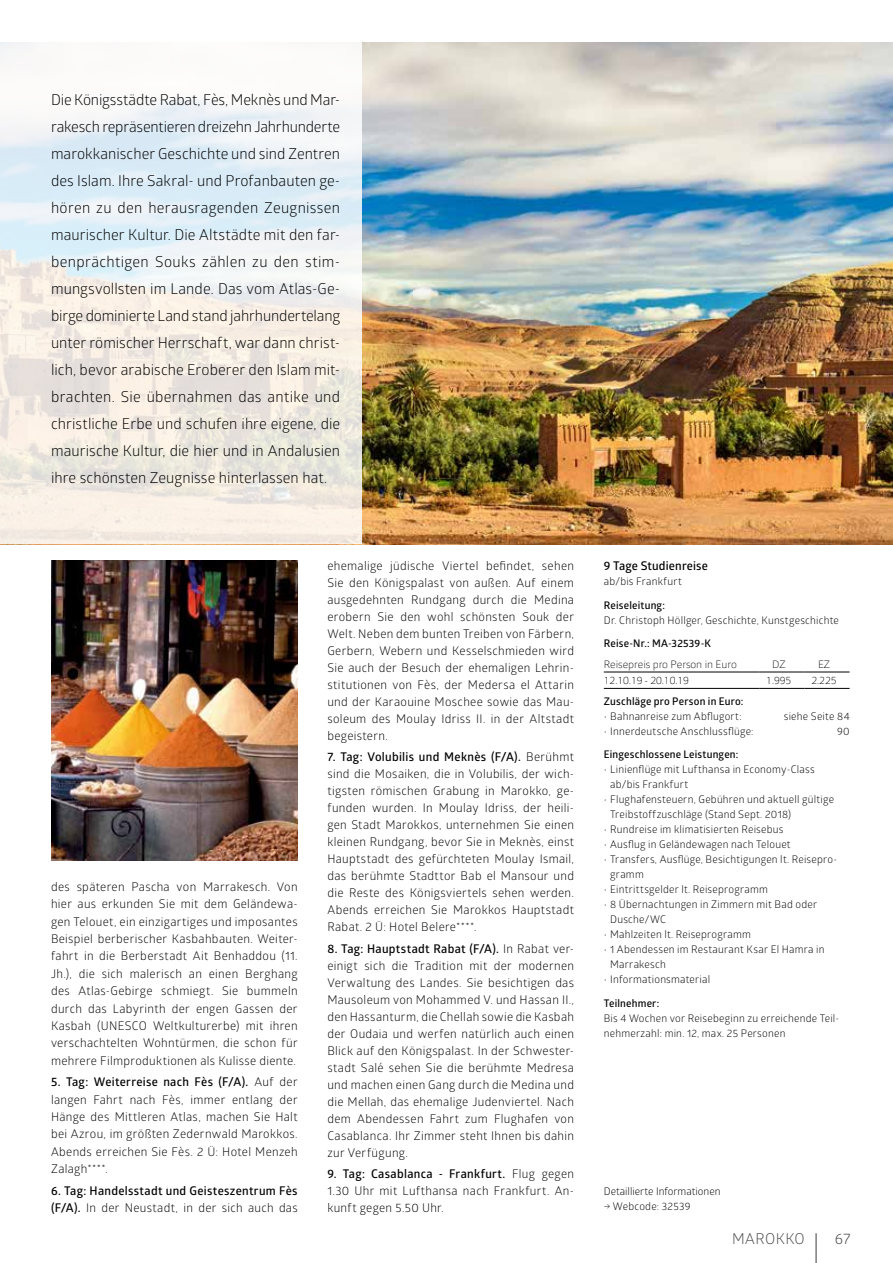
<style>
.page{position:relative;width:893px;height:1263px;background:#fff}
.page>*{position:absolute;margin:0;border:0;box-sizing:border-box;transform-origin:0 0}
.t1{font:15px/27px "Glober";letter-spacing:.005em;color:#000;text-align:justify}
.t2{font:15px "Glober";letter-spacing:.03em;color:#4a4a49}
.t3{font:15px "Glober";color:#3c3c3b}
.t4{font:12px/17px "Glober";letter-spacing:.025em;color:#000;text-align:justify}
.t5{font:600 12px/17.4px "Glober";letter-spacing:.025em;color:#000}
.t6{font:10.5px/15px "Glober";letter-spacing:.02em;color:#000}
.t7{font:600 10.5px "Glober";letter-spacing:.02em;color:#000}
.t8{font:100 10.5px "Orgon";color:#000}
.t9{font:10.5px "Glober";color:#000}
.s1{font-weight:600}
.s2{font-weight:400}
</style>
<div class="page">
<hr style="left:816px;top:1233px;width:1px;height:30px;background:#3c3c3b">
<img style="left:361px;top:43px;width:532px;height:501px">
<svg style="left:0;top:43px;width:361px;height:501px"></svg>
<img style="left:51px;top:561px;width:247px;height:300px">
<svg style="left:604px;top:671px;width:246px;height:1px"></svg>
<hr style="left:604px;top:672px;width:155px;height:1px;background:#000">
<hr style="left:604px;top:688px;width:155px;height:1px;background:#000">
<hr style="left:759px;top:672px;width:45px;height:1px;background:#000">
<hr style="left:759px;top:688px;width:45px;height:1px;background:#000">
<hr style="left:804px;top:672px;width:46px;height:1px;background:#000">
<hr style="left:804px;top:688px;width:46px;height:1px;background:#000">
<p class="t1" style="left:51px;top:85px;width:291px">Die Königsstädte Rabat, Fès, Meknès und Mar&shy;rakesch repräsentieren dreizehn Jahrhunderte marokkanischer Geschichte und sind Zentren des Islam. Ihre Sakral- und Profanbauten ge&shy;hören zu den herausragenden Zeugnissen maurischer Kultur. Die Altstädte mit den far&shy;benprächtigen Souks zählen zu den stim&shy;mungsvollsten im Lande. Das vom Atlas-Ge&shy;birge dominierte Land stand jahrhundertelang unter römischer Herrschaft, war dann christ&shy;lich, bevor arabische Eroberer den Islam mit&shy;brachten. Sie übernahmen das antike und christliche Erbe und schufen ihre eigene, die maurische Kultur, die hier und in Andalusien ihre schönsten Zeugnisse hinterlassen hat.</p>
<p class="t4" style="left:51px;top:878px;width:248px;line-height:17.4px">des späteren Pascha von Marrakesch. Von hier aus erkunden Sie mit dem Geländewa&shy;gen Telouet, ein einzigartiges und imposantes Beispiel berberischer Kasbahbauten. Weiter&shy;fahrt in die Berberstadt Ait Benhaddou (11.<br>Jh.), die sich malerisch an einen Berghang des Atlas-Gebirge schmiegt. Sie bummeln durch das Labyrinth der engen Gassen der Kasbah (UNESCO Weltkulturerbe) mit ihren verschachtelten Wohntürmen, die schon für mehrere Filmproduktionen als Kulisse diente.</p>
<p class="t4" style="left:51px;top:1073px;width:248px;line-height:17.4px"><span class="s1">5. Tag: Weiterreise nach Fès (F/A).</span> Auf der langen Fahrt nach Fès, immer entlang der Hänge des Mittleren Atlas, machen Sie Halt bei Azrou, im größten Zedernwald Marokkos.<br>Abends erreichen Sie Fès. 2 Ü: Hotel Menzeh Zalagh****.</p>
<p class="t5" style="left:51px;top:1181px;width:248px">6. Tag: Handelsstadt und Geisteszentrum Fès (F/A). <span class="s2">In der Neustadt, in der sich auch das</span></p>
<p class="t4" style="left:327px;top:557px;width:248px">ehemalige jüdische Viertel befindet, sehen Sie den Königspalast von außen. Auf einem ausgedehnten Rundgang durch die Medina erobern Sie den wohl schönsten Souk der Welt. Neben dem bunten Treiben von Färbern, Gerbern, Webern und Kesselschmieden wird Sie auch der Besuch der ehemaligen Lehrin&shy;stitutionen von Fès, der Medersa el Attarin und der Karaouine Moschee sowie das Mau&shy;soleum des Moulay Idriss II. in der Altstadt begeistern.</p>
<p class="t4" style="left:327px;top:748px;width:248px"><span class="s1">7. Tag: Volubilis und Meknès (F/A).</span> Berühmt sind die Mosaiken, die in Volubilis, der wich&shy;tigsten römischen Grabung in Marokko, ge&shy;funden wurden. In Moulay Idriss, der heili&shy;gen Stadt Marokkos, unternehmen Sie einen kleinen Rundgang, bevor Sie in Meknès, einst Hauptstadt des gefürchteten Moulay Ismail, das berühmte Stadttor Bab el Mansour und die Reste des Königsviertels sehen werden.<br>Abends erreichen Sie Marokkos Hauptstadt Rabat. 2 Ü: Hotel Belere****.</p>
<p class="t4" style="left:327px;top:939px;width:248px"><span class="s1">8. Tag: Hauptstadt Rabat (F/A).</span> In Rabat ver&shy;einigt sich die Tradition mit der modernen Verwaltung des Landes. Sie besichtigen das Mausoleum von Mohammed V. und Hassan II., den Hassanturm, die Chellah sowie die Kasbah der Oudaia und werfen natürlich auch einen Blick auf den Königspalast. In der Schwester&shy;stadt Salé sehen Sie die berühmte Medresa und machen einen Gang durch die Medina und die Mellah, das ehemalige Judenviertel. Nach dem Abendessen Fahrt zum Flughafen von Casablanca. Ihr Zimmer steht Ihnen bis dahin zur Verfügung.</p>
<p class="t4" style="left:327px;top:1165px;width:248px"><span class="s1">9. Tag: Casablanca - Frankfurt.</span> Flug gegen 1.30 Uhr mit Lufthansa nach Frankfurt. An&shy;kunft gegen 5.50 Uhr.</p>
<p class="t5" style="left:604px;top:557px;width:106px">9 Tage Studienreise</p>
<p class="t6" style="left:604px;top:573px;width:80px">ab/bis Frankfurt</p>
<p class="t7" style="left:604px;top:597px;width:63px">Reiseleitung:</p>
<p class="t6" style="left:604px;top:612px;width:237px">Dr. Christoph Höllger, Geschichte, Kunstgeschichte</p>
<p class="t7" style="left:604px;top:636px;width:109px">Reise-Nr.: MA-32539-K</p>
<p class="t8" style="left:604px;top:657px;width:135px">Reisepreis pro Person in Euro</p>
<p class="t8" style="left:772px;top:657px;width:15px">DZ</p>
<p class="t8" style="left:818px;top:657px;width:13px">EZ</p>
<p class="t8" style="left:604px;top:674px;width:87px">12.10.19 - 20.10.19</p>
<p class="t8" style="left:766px;top:674px;width:27px">1.995</p>
<p class="t8" style="left:811px;top:674px;width:27px">2.225</p>
<p class="t7" style="left:604px;top:694px;width:141px">Zuschläge pro Person in Euro:</p>
<p class="t6" style="left:604px;top:708px;width:139px">• Bahnanreise zum Abflugort:</p>
<p class="t6" style="left:784px;top:708px;width:67px">siehe Seite 84</p>
<p class="t6" style="left:604px;top:723px;width:151px">• Innerdeutsche Anschlussflüge:</p>
<p class="t6" style="left:837px;top:723px;width:14px">90</p>
<p class="t7" style="left:604px;top:747px;width:136px">Eingeschlossene Leistungen:</p>
<p class="t6" style="left:610px;top:762px;width:206px;text-indent:-6px">• Linienflüge mit Lufthansa in Economy-Class ab/bis Frankfurt</p>
<p class="t6" style="left:610px;top:792px;width:225px;text-indent:-6px">• Flughafensteuern, Gebühren und aktuell gültige<br>Treibstoffzuschläge (Stand Sept. 2018)</p>
<p class="t6" style="left:604px;top:822px;width:181px">• Rundreise im klimatisierten Reisebus</p>
<p class="t6" style="left:604px;top:837px;width:188px">• Ausflug in Geländewagen nach Telouet</p>
<p class="t6" style="left:610px;top:852px;width:228px;text-indent:-6px">• Transfers, Ausflüge, Besichtigungen lt. Reisepro&shy;gramm</p>
<p class="t6" style="left:604px;top:882px;width:166px">• Eintrittsgelder lt. Reiseprogramm</p>
<p class="t6" style="left:610px;top:897px;width:208px;text-indent:-6px">• 8 Übernachtungen in Zimmern mit Bad oder<br>Dusche/WC</p>
<p class="t6" style="left:604px;top:927px;width:149px">• Mahlzeiten lt. Reiseprogramm</p>
<p class="t6" style="left:610px;top:942px;width:216px;text-indent:-6px">• 1 Abendessen im Restaurant Ksar El Hamra in<br>Marrakesch</p>
<p class="t6" style="left:604px;top:972px;width:108px">• Informationsmaterial</p>
<p class="t7" style="left:604px;top:996px;width:57px">Teilnehmer:</p>
<p class="t6" style="left:604px;top:1010px;width:237px">Bis 4 Wochen vor Reisebeginn zu erreichende Teil&shy;nehmerzahl: min. 12, max. 25 Personen</p>
<p class="t9" style="left:604px;top:1184px;width:118px">Detaillierte Informationen</p>
<p class="t6" style="left:604px;top:1198px;width:88px">→ Webcode: 32539</p>
<p class="t2" style="left:732px;top:1228px;width:74px">MAROKKO</p>
<p class="t3" style="left:835px;top:1228px;width:17px">67</p>
</div>
